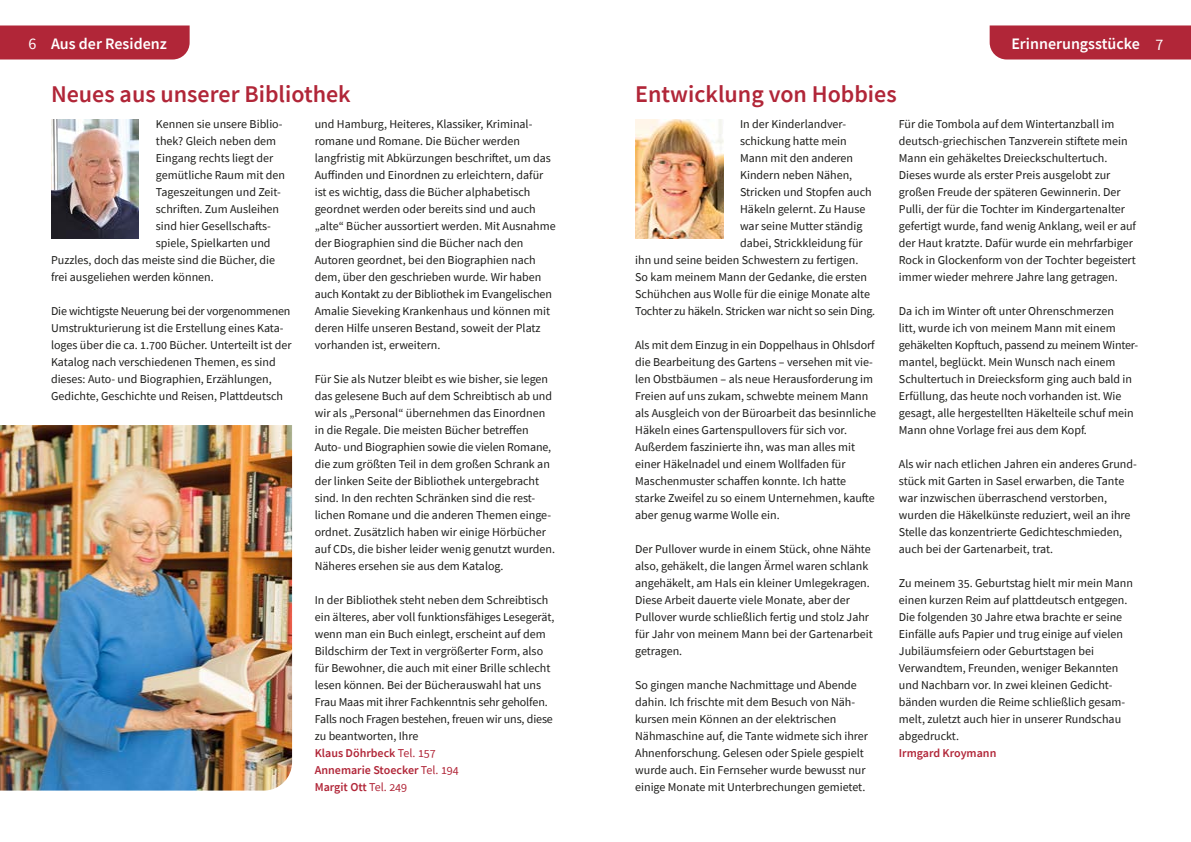
<style>
.page{position:relative;width:1191px;height:842px;background:#fff}
.page>*{position:absolute;margin:0;border:0;box-sizing:border-box;transform-origin:0 0}
.t1{font:600 24px "Source Sans Pro";color:#b12638}
.t2{font:600 16px "Source Sans Pro";color:#fff}
.t3{font:12px/17px "Source Sans Pro";color:#1d1d1b}
.t4{font:600 12px "Source Sans Pro";color:#b12638}
.s1{font-weight:400}
.s2{font-weight:600;color:#b12638}
.s3{color:#b12638}
</style>
<div class="page">
<div style="left:0;top:26px;width:190px;height:34px;background:#b12638"></div>
<svg style="left:989px;top:25px;width:202px;height:35px;background:#b42e3f"></svg>
<img style="left:51px;top:119px;width:88px;height:119px">
<img style="left:635px;top:119px;width:88px;height:119px">
<img style="left:0;top:425px;width:292px;height:365px">
<h2 class="t2" style="left:28px;top:33px;width:140px"><span class="s1">6</span> Aus der Residenz</h2>
<h2 class="t2" style="left:1011px;top:33px;width:153px">Erinnerungsstücke <span class="s1">7</span></h2>
<h1 class="t1" style="left:51px;top:78px;width:301px">Neues aus unserer Bibliothek</h1>
<h1 class="t1" style="left:635px;top:78px;width:263px">Entwicklung von Hobbies</h1>
<p class="t3" style="left:156px;top:115px;width:128px">Kennen sie unsere Biblio-</p>
<p class="t3" style="left:156px;top:132px;width:122px">thek? Gleich neben dem</p>
<p class="t3" style="left:156px;top:149px;width:119px">Eingang rechts liegt der</p>
<p class="t3" style="left:156px;top:166px;width:130px">gemütliche Raum mit den</p>
<p class="t3" style="left:156px;top:183px;width:127px">Tageszeitungen und Zeit-</p>
<p class="t3" style="left:156px;top:200px;width:125px">schriften. Zum Ausleihen</p>
<p class="t3" style="left:156px;top:217px;width:116px">sind hier Gesellschafts-</p>
<p class="t3" style="left:156px;top:234px;width:116px">spiele, Spielkarten und</p>
<p class="t3" style="left:51px;top:251px;width:226px">Puzzles, doch das meiste sind die Bücher, die</p>
<p class="t3" style="left:51px;top:268px;width:164px">frei ausgeliehen werden können.</p>
<p class="t3" style="left:51px;top:302px;width:242px">Die wichtigste Neuerung bei der vorgenommenen Umstrukturierung ist die Erstellung eines Kata&shy;loges über die ca. 1.700 Bücher. Unterteilt ist der Katalog nach verschiedenen Themen, es sind dieses: Auto- und Biographien, Erzählungen, Gedichte, Geschichte und Reisen, Plattdeutsch</p>
<p class="t3" style="left:315px;top:115px;width:242px">und Hamburg, Heiteres, Klassiker, Kriminal&shy;romane und Romane. Die Bücher werden langfristig mit Abkürzungen beschriftet, um das Auffinden und Einordnen zu erleichtern, dafür ist es wichtig, dass die Bücher alphabetisch geordnet werden oder bereits sind und auch „alte“ Bücher aussortiert werden. Mit Ausnahme der Biographien sind die Bücher nach den Autoren geordnet, bei den Biographien nach dem, über den geschrieben wurde. Wir haben auch Kontakt zu der Bibliothek im Evangelischen Amalie Sieveking Krankenhaus und können mit deren Hilfe unseren Bestand, soweit der Platz vorhanden ist, erweitern.</p>
<p class="t3" style="left:315px;top:370px;width:242px">Für Sie als Nutzer bleibt es wie bisher, sie legen das gelesene Buch auf dem Schreibtisch ab und wir als „Personal“ übernehmen das Einordnen in die Regale. Die meisten Bücher betreffen Auto- und Biographien sowie die vielen Romane, die zum größten Teil in dem großen Schrank an der linken Seite der Bibliothek untergebracht sind. In den rechten Schränken sind die rest&shy;lichen Romane und die anderen Themen einge&shy;ordnet. Zusätzlich haben wir einige Hörbücher auf CDs, die bisher leider wenig genutzt wurden.<br>Näheres ersehen sie aus dem Katalog.</p>
<p class="t3" style="left:315px;top:591px;width:241px">In der Bibliothek steht neben dem Schreibtisch ein älteres, aber voll funktionsfähiges Lesegerät, wenn man ein Buch einlegt, erscheint auf dem Bildschirm der Text in vergrößerter Form, also für Bewohner, die auch mit einer Brille schlecht lesen können. Bei der Bücherauswahl hat uns Frau Maas mit ihrer Fachkenntnis sehr geholfen.<br>Falls noch Fragen bestehen, freuen wir uns, diese zu beantworten, Ihre<br><span class="s2">Klaus Döhrbeck</span> <span class="s3">Tel. 157<br></span><span class="s2">Annemarie Stoecker</span> <span class="s3">Tel. 194<br></span><span class="s2">Margit Ott</span> <span class="s3">Tel. 249</span></p>
<p class="t3" style="left:740px;top:115px;width:107px">In der Kinderlandver-</p>
<p class="t3" style="left:740px;top:132px;width:108px">schickung hatte mein</p>
<p class="t3" style="left:740px;top:149px;width:115px">Mann mit den anderen</p>
<p class="t3" style="left:740px;top:166px;width:114px">Kindern neben Nähen,</p>
<p class="t3" style="left:740px;top:183px;width:133px">Stricken und Stopfen auch</p>
<p class="t3" style="left:740px;top:200px;width:127px">Häkeln gelernt. Zu Hause</p>
<p class="t3" style="left:740px;top:217px;width:124px">war seine Mutter ständig</p>
<p class="t3" style="left:740px;top:234px;width:124px">dabei, Strickkleidung für</p>
<p class="t3" style="left:635px;top:251px;width:225px">ihn und seine beiden Schwestern zu fertigen.</p>
<p class="t3" style="left:635px;top:268px;width:233px">So kam meinem Mann der Gedanke, die ersten</p>
<p class="t3" style="left:635px;top:285px;width:236px">Schühchen aus Wolle für die einige Monate alte</p>
<p class="t3" style="left:635px;top:302px;width:241px">Tochter zu häkeln. Stricken war nicht so sein Ding.</p>
<p class="t3" style="left:635px;top:336px;width:242px">Als mit dem Einzug in ein Doppelhaus in Ohlsdorf die Bearbeitung des Gartens – versehen mit vie&shy;len Obstbäumen – als neue Herausforderung im Freien auf uns zukam, schwebte meinem Mann als Ausgleich von der Büroarbeit das besinnliche Häkeln eines Gartenspullovers für sich vor.<br>Außerdem faszinierte ihn, was man alles mit einer Häkelnadel und einem Wollfaden für Maschenmuster schaffen konnte. Ich hatte starke Zweifel zu so einem Unternehmen, kaufte aber genug warme Wolle ein.</p>
<p class="t3" style="left:635px;top:540px;width:239px">Der Pullover wurde in einem Stück, ohne Nähte also, gehäkelt, die langen Ärmel waren schlank angehäkelt, am Hals ein kleiner Umlegekragen.<br>Diese Arbeit dauerte viele Monate, aber der Pullover wurde schließlich fertig und stolz Jahr für Jahr von meinem Mann bei der Gartenarbeit getragen.</p>
<p class="t3" style="left:635px;top:676px;width:234px">So gingen manche Nachmittage und Abende dahin. Ich frischte mit dem Besuch von Näh&shy;kursen mein Können an der elektrischen Nähmaschine auf, die Tante widmete sich ihrer Ahnenforschung. Gelesen oder Spiele gespielt wurde auch. Ein Fernseher wurde bewusst nur einige Monate mit Unterbrechungen gemietet.</p>
<p class="t3" style="left:899px;top:115px;width:239px">Für die Tombola auf dem Wintertanzball im deutsch-griechischen Tanzverein stiftete mein Mann ein gehäkeltes Dreieckschultertuch.<br>Dieses wurde als erster Preis ausgelobt zur großen Freude der späteren Gewinnerin. Der Pulli, der für die Tochter im Kindergartenalter gefertigt wurde, fand wenig Anklang, weil er auf der Haut kratzte. Dafür wurde ein mehrfarbiger Rock in Glockenform von der Tochter begeistert immer wieder mehrere Jahre lang getragen.</p>
<p class="t3" style="left:899px;top:302px;width:240px">Da ich im Winter oft unter Ohrenschmerzen<br>litt, wurde ich von meinem Mann mit einem gehäkelten Kopftuch, passend zu meinem Winter&shy;mantel, beglückt. Mein Wunsch nach einem Schultertuch in Dreiecksform ging auch bald in Erfüllung, das heute noch vorhanden ist. Wie gesagt, alle hergestellten Häkelteile schuf mein Mann ohne Vorlage frei aus dem Kopf.</p>
<p class="t3" style="left:899px;top:455px;width:239px">Als wir nach etlichen Jahren ein anderes Grund&shy;stück mit Garten in Sasel erwarben, die Tante war inzwischen überraschend verstorben, wurden die Häkelkünste reduziert, weil an ihre Stelle das konzentrierte Gedichteschmieden, auch bei der Gartenarbeit, trat.</p>
<p class="t3" style="left:899px;top:574px;width:235px">Zu meinem 35. Geburtstag hielt mir mein Mann einen kurzen Reim auf plattdeutsch entgegen.<br>Die folgenden 30 Jahre etwa brachte er seine Einfälle aufs Papier und trug einige auf vielen Jubiläumsfeiern oder Geburtstagen bei Verwandtem, Freunden, weniger Bekannten und Nachbarn vor. In zwei kleinen Gedicht&shy;bänden wurden die Reime schließlich gesam&shy;melt, zuletzt auch hier in unserer Rundschau abgedruckt.</p>
<p class="t4" style="left:899px;top:745px;width:99px">Irmgard Kroymann</p>
</div>
